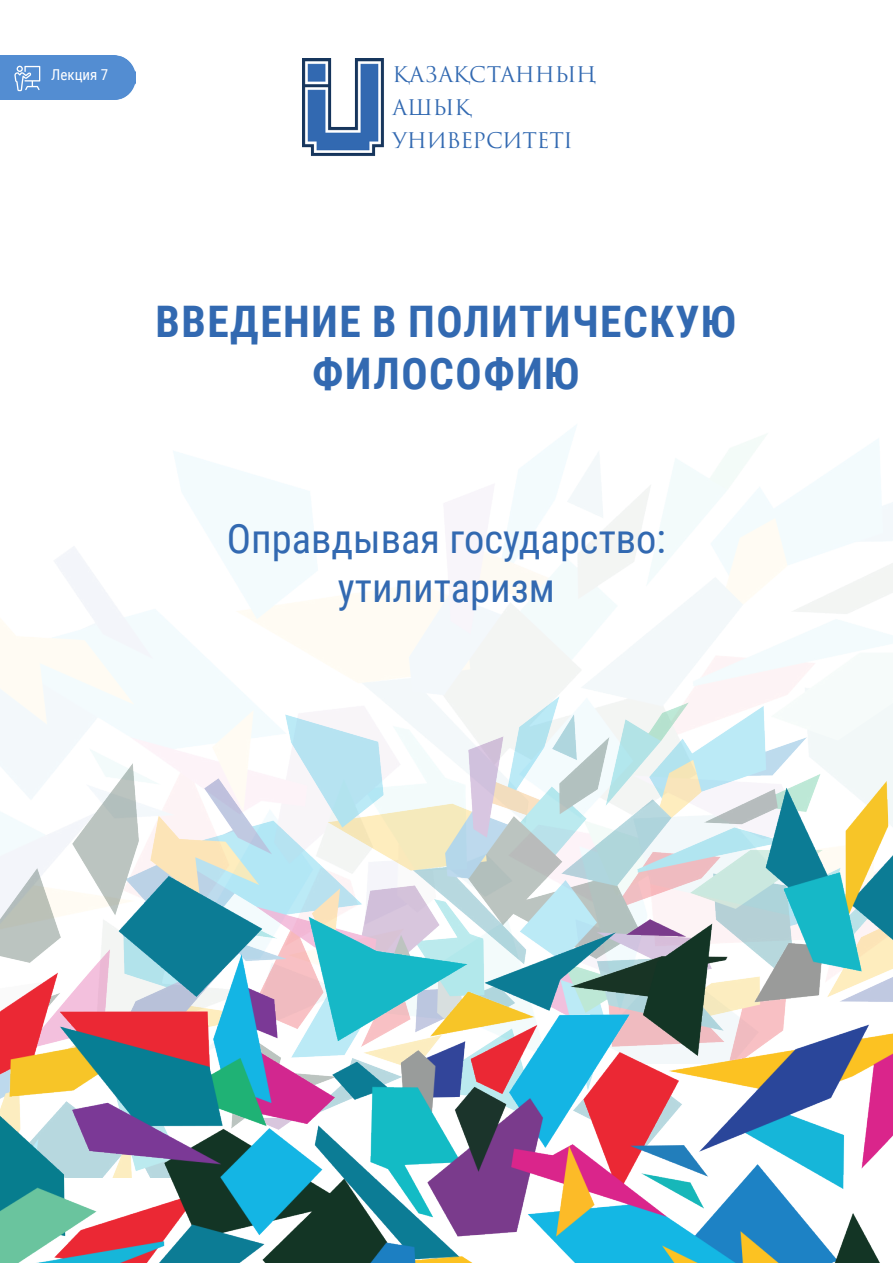
<style>
.page{position:relative;width:893px;height:1263px;background:#fff}
.page>*{position:absolute;margin:0;border:0;box-sizing:border-box;transform-origin:0 0}
.t1{font:700 43.5px/52.2px "Roboto Condensed";letter-spacing:.035em;color:#3269b1;text-align:center}
.t2{font:40.5px/48.6px "Roboto Condensed";color:#3269b1;text-align:center}
.t3{font:21px "Trajan Pro 3";letter-spacing:-.01em;color:#3269b1}
.t4{font:15px "Roboto Condensed";color:#fff}
</style>
<div class="page">
<img style="left:0;top:425px;width:893px;height:638px">
<img style="left:302px;top:58px;width:82px;height:98px">
<img style="left:0;top:696px;width:892px;height:33px">
<img style="left:0;top:729px;width:892px;height:534px">
<div style="left:0;top:55px;width:136px;height:45px;background:#538dd2"></div>
<svg style="left:14px;top:66px;width:26px;height:25px"></svg>
<p class="t4" style="left:51px;top:64px;width:59px">Лекция 7</p>
<p class="t3" style="left:393px;top:60px;width:205px">ҚАЗАҚСТАННЫҢ</p>
<p class="t3" style="left:393px;top:93px;width:80px">АШЫҚ</p>
<p class="t3" style="left:393px;top:126px;width:182px">УНИВЕРСИТЕТІ</p>
<p class="t1" style="left:156px;top:294px;width:582px">ВВЕДЕНИЕ В ПОЛИТИЧЕСКУЮ<br>ФИЛОСОФИЮ</p>
<p class="t2" style="left:227px;top:513px;width:441px">Оправдывая государство: утилитаризм</p>
</div>
